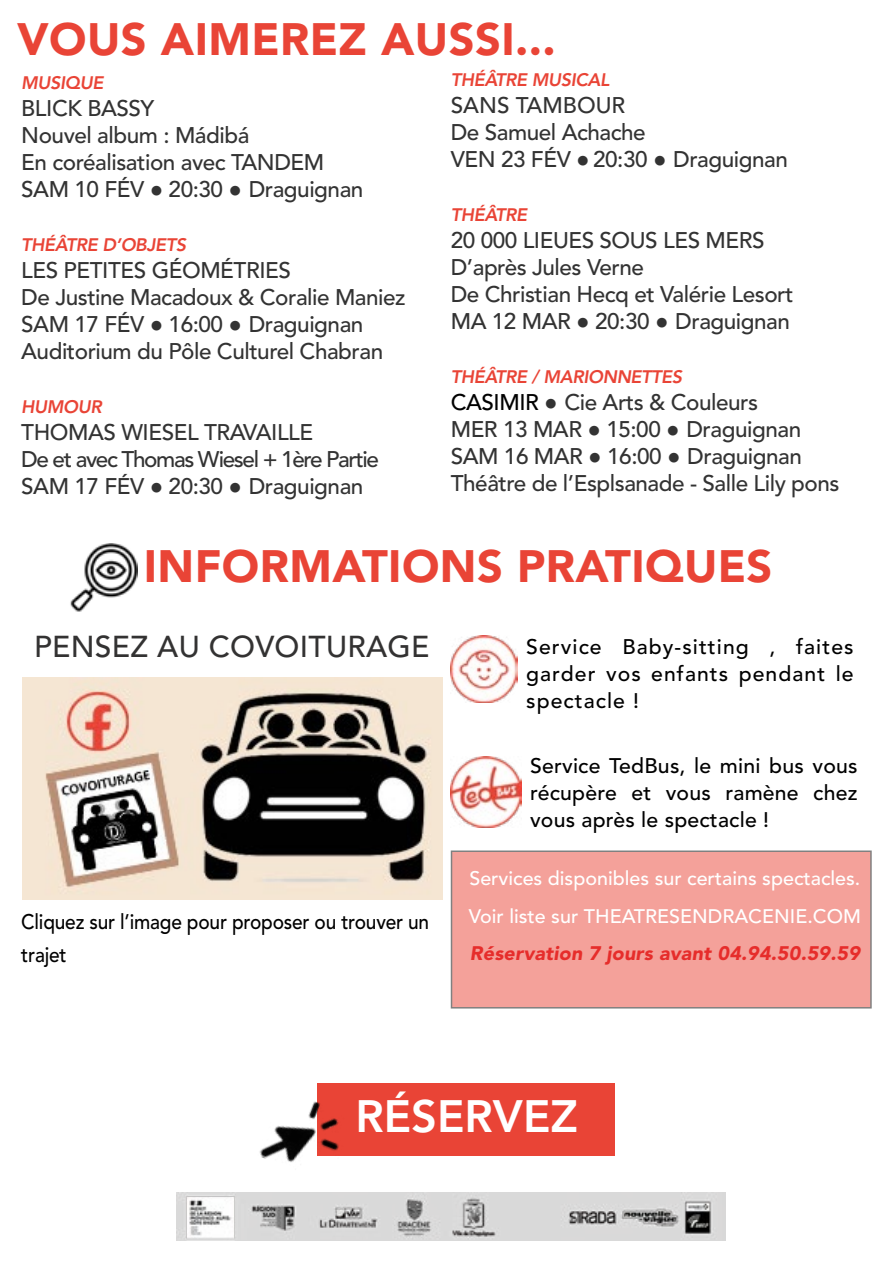
<style>
.page{position:relative;width:893px;height:1263px;background:#fff}
.page>*{position:absolute;margin:0;border:0;box-sizing:border-box;transform-origin:0 0}
.t1{font:900 45px "Avenir LT Pro";letter-spacing:.01em;color:#e94436}
.t2{font:800 45px "Avenir LT Pro";color:#fff}
.t3{font:500 30px "Avenir LT Pro";letter-spacing:.01em;color:#333232}
.t4{font:500 22.5px/27px "Avenir LT Pro";letter-spacing:-.02em;color:#333}
.t5{font:500 21px/27px "Avenir LT Pro";letter-spacing:.01em;color:#000;text-align:justify}
.t6{font:500 21px/33px "Avenir LT Pro";letter-spacing:-.01em;color:#000;scale:.91 1}
.t7{font:500 19.5px/37.5px "Avenir LT Pro";color:#fff}
.t8{font:italic 900 19.5px "Avenir LT Pro";letter-spacing:.01em;color:#e62d2b}
.t9{font:italic 800 18px "Avenir LT Pro";letter-spacing:-.02em;color:#e94436}
.s1{font-family:"Arial";font-weight:900}
.s2{color:#000}
</style>
<div class="page">
<img style="left:70px;top:544px;width:67px;height:68px">
<div style="left:318px;top:1083px;width:297px;height:73px;background:#e94436"></div>
<img style="left:259px;top:1088px;width:80px;height:74px">
<img style="left:451px;top:757px;width:71px;height:71px">
<div style="left:451px;top:851px;width:420px;height:157px;background:#f4a19a"></div>
<img style="left:176px;top:1192px;width:549px;height:48px">
<img style="left:451px;top:636px;width:67px;height:67px">
<img style="left:22px;top:677px;width:420px;height:222px">
<h1 class="t1" style="left:17px;top:12px;width:540px">VOUS AIMEREZ AUSSI...</h1>
<p class="t9" style="left:21px;top:72px;width:84px">MUSIQUE</p>
<p class="t4" style="left:21px;top:95px;width:344px">BLICK BASSY<br>Nouvel album : Mádibá<br>En coréalisation avec TANDEM<br>SAM 10 FÉV <span class="s1">●</span> 20:30 <span class="s1">●</span> Draguignan</p>
<p class="t9" style="left:21px;top:234px;width:166px">THÉÂTRE D’OBJETS</p>
<p class="t4" style="left:21px;top:257px;width:386px">LES PETITES GÉOMÉTRIES<br>De Justine Macadoux &amp; Coralie Maniez<br>SAM 17 FÉV <span class="s1">●</span> 16:00 <span class="s1">●</span> Draguignan<br>Auditorium du Pôle Culturel Chabran</p>
<p class="t9" style="left:21px;top:396px;width:82px">HUMOUR</p>
<p class="t4" style="left:21px;top:419px;width:359px">THOMAS WIESEL TRAVAILLE<br>De et avec Thomas Wiesel + 1ère Partie<br>SAM 17 FÉV <span class="s1">●</span> 20:30 <span class="s1">●</span> Draguignan</p>
<p class="t9" style="left:451px;top:69px;width:160px">THÉÂTRE MUSICAL</p>
<p class="t4" style="left:451px;top:92px;width:339px">SANS TAMBOUR<br>De Samuel Achache<br>VEN 23 FÉV <span class="s1">●</span> 20:30 <span class="s1">●</span> Draguignan</p>
<p class="t9" style="left:451px;top:204px;width:78px">THÉÂTRE</p>
<p class="t4" style="left:451px;top:227px;width:344px">20 000 LIEUES SOUS LES MERS<br>D’après Jules Verne<br>De Christian Hecq et Valérie Lesort<br>MA 12 MAR <span class="s1">●</span> 20:30 <span class="s1">●</span> Draguignan</p>
<p class="t9" style="left:451px;top:366px;width:233px">THÉÂTRE / MARIONNETTES</p>
<p class="t4" style="left:451px;top:389px;width:390px"><span class="s2">CASIMIR</span> <span class="s1">●</span> Cie Arts &amp; Couleurs<br>MER 13 MAR <span class="s1">●</span> 15:00 <span class="s1">●</span> Draguignan<br>SAM 16 MAR <span class="s1">●</span> 16:00 <span class="s1">●</span> Draguignan<br>Théâtre de l’Esplsanade - Salle Lily pons</p>
<h1 class="t1" style="left:144px;top:539px;width:630px">INFORMATIONS PRATIQUES</h1>
<h2 class="t3" style="left:34px;top:629px;width:397px">PENSEZ AU COVOITURAGE</h2>
<p class="t6" style="left:21px;top:906px;width:450px">Cliquez sur l’image pour proposer ou trouver un trajet</p>
<p class="t5" style="left:526px;top:633px;width:329px">Service Baby-sitting , faites garder vos enfants pendant le spectacle !</p>
<p class="t5" style="left:530px;top:752px;width:329px">Service TedBus, le mini bus vous récupère et vous ramène chez vous après le spectacle !</p>
<p class="t7" style="left:469px;top:860px;width:394px">Services disponibles sur certains spectacles.<br>Voir liste sur THEATRESENDRACENIE.COM</p>
<p class="t8" style="left:470px;top:942px;width:392px">Réservation 7 jours avant 04.94.50.59.59</p>
<h1 class="t2" style="left:355px;top:1089px;width:224px">RÉSERVEZ</h1>
</div>
